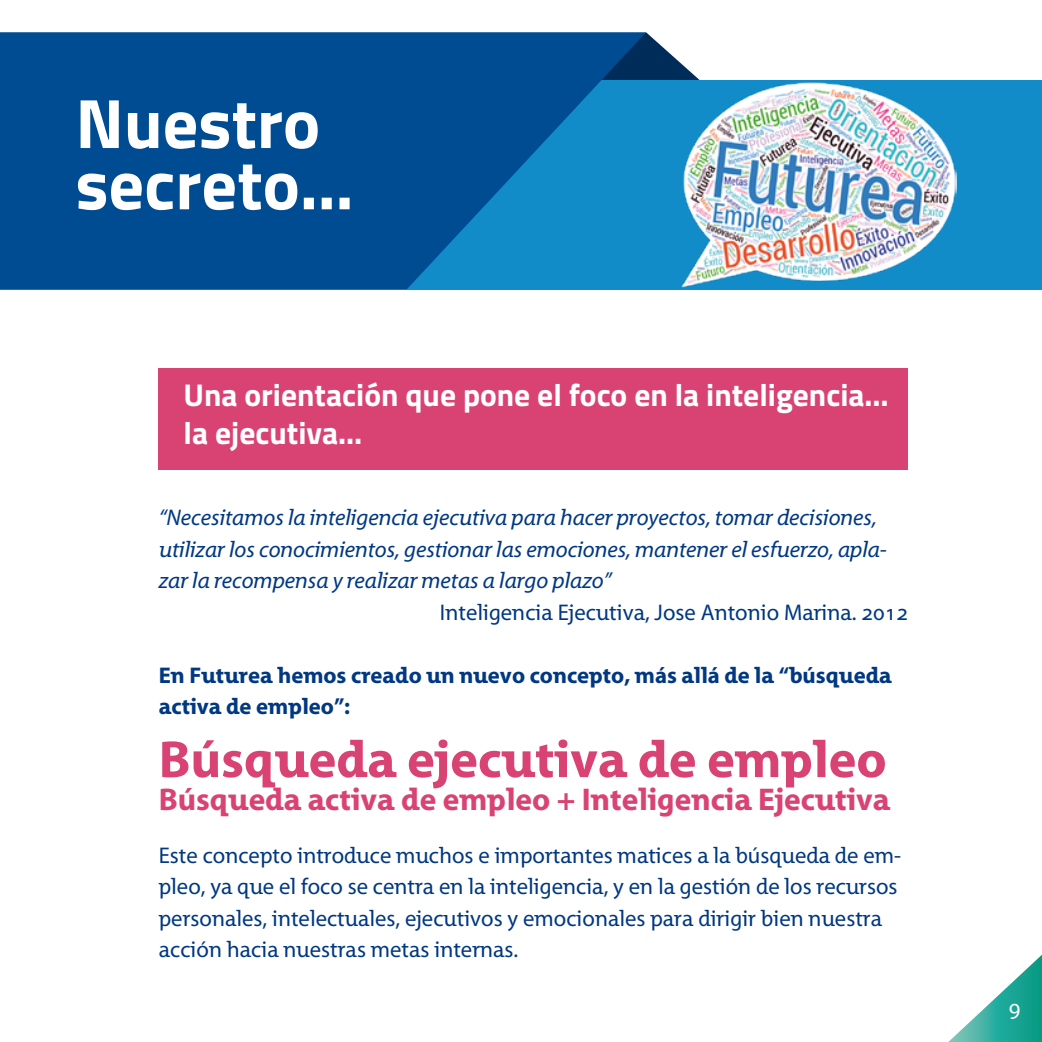
<style>
.page{position:relative;width:1042px;height:1042px;background:#fff}
.page>*{position:absolute;margin:0;border:0;box-sizing:border-box;transform-origin:0 0}
.t1{font:700 70px/61.2px "Titillium";color:#fff}
.t2{font:700 52.5px "Grandesign Neue Roman";color:#d94374}
.t3{font:700 31.5px/37.8px "Titillium";color:#fff}
.t4{font:700 31.5px "Grandesign Neue Roman";color:#d94374}
.t5{font:22.75px/31.5px "Grandesign Neue Roman";color:#003882}
.t6{font:italic 22.75px/31.5px "Grandesign Neue Roman";color:#003882}
.t7{font:700 22.75px/31.5px "Grandesign Neue Roman";color:#003882}
.t8{font:22.75px "Grandesign Neue Roman";color:#fff}
</style>
<div class="page">
<svg style="left:646px;top:32px;width:46px;height:48px"></svg>
<div style="left:0;top:80px;width:1042px;height:209px;background:#128cc8"></div>
<svg style="left:0;top:32px;width:646px;height:257px;fill:#004c93"></svg>
<div style="left:159px;top:368px;width:749px;height:102px;background:#d94374"></div>
<svg style="left:948px;top:954px;width:94px;height:88px"></svg>
<img style="left:668px;top:73px;width:288px;height:217px">
<h1 class="t1" style="left:75px;top:89px;width:280px">Nuestro secreto…</h1>
<h3 class="t3" style="left:184px;top:375px;width:707px">Una orientación que pone el foco en la inteligencia… la ejecutiva…</h3>
<p class="t6" style="left:159px;top:502px;width:729px">“Necesitamos la inteligencia ejecutiva para hacer proyectos, tomar decisiones, utilizar los conocimientos, gestionar las emociones, mantener el esfuerzo, apla&shy;zar la recompensa y realizar metas a largo plazo”</p>
<p class="t5" style="left:440px;top:596px;width:470px">Inteligencia Ejecutiva, Jose Antonio Marina. 2012</p>
<p class="t7" style="left:159px;top:659px;width:734px">En Futurea hemos creado un nuevo concepto, más allá de la “búsqueda activa de empleo”:</p>
<h2 class="t2" style="left:159px;top:729px;width:729px">Búsqueda ejecutiva de empleo</h2>
<h3 class="t4" style="left:159px;top:782px;width:733px">Búsqueda activa de empleo + Inteligencia Ejecutiva</h3>
<p class="t5" style="left:159px;top:839px;width:744px">Este concepto introduce muchos e importantes matices a la búsqueda de em&shy;pleo, ya que el foco se centra en la inteligencia, y en la gestión de los recursos personales, intelectuales, ejecutivos y emocionales para dirigir bien nuestra acción hacia nuestras metas internas.</p>
<p class="t8" style="left:1008px;top:995px;width:13px">9</p>
</div>
